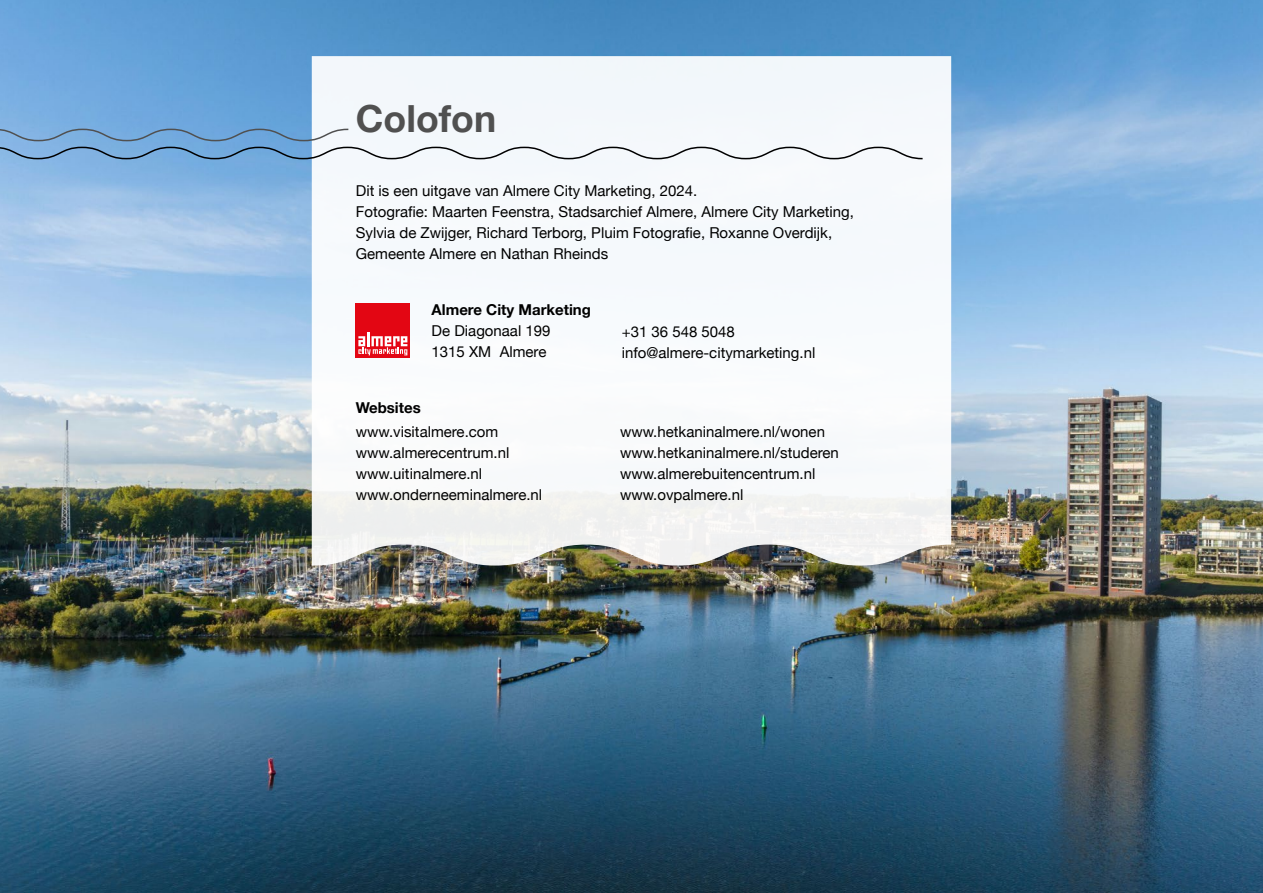
<style>
.page{position:relative;width:1263px;height:893px;background:#fff}
.page>*{position:absolute;margin:0;border:0;box-sizing:border-box;transform-origin:0 0}
.t1{font:700 37.35px "Helvetica Neue";color:#505050}
.t2{font:15px/21px "Helvetica Neue";color:#000}
.t3{font:700 15px "Helvetica Neue";color:#000}
</style>
<div class="page">
<img style="left:0;top:0;width:1263px;height:893px">
<svg style="left:312px;top:56px;width:639px;height:510px;fill:#f6f9fc"></svg>
<div style="left:356px;top:304px;width:54px;height:54px;background:#e30613"></div>
<hr style="left:367px;top:332px;width:3px;height:14px;background:#fff">
<svg style="left:358px;top:336px;width:49px;height:19px"></svg>
<svg style="left:0;top:128px;width:924px;height:32px"></svg>
<p class="t1" style="left:356px;top:89px;width:142px">Colofon</p>
<p class="t2" style="left:356px;top:181px;width:343px">Dit is een uitgave van Almere City Marketing, 2024.</p>
<p class="t2" style="left:356px;top:202px;width:500px">Fotografie: Maarten Feenstra, Stadsarchief Almere, Almere City Marketing,<br>Sylvia de Zwijger, Richard Terborg, Pluim Fotografie, Roxanne Overdijk,<br>Gemeente Almere en Nathan Rheinds</p>
<p class="t3" style="left:432px;top:298px;width:161px">Almere City Marketing</p>
<p class="t2" style="left:432px;top:321px;width:120px">De Diagonaal 199</p>
<p class="t2" style="left:432px;top:342px;width:116px">1315 XM Almere</p>
<p class="t3" style="left:356px;top:395px;width:66px">Websites</p>
<p class="t2" style="left:356px;top:422px;width:144px">www.visitalmere.com</p>
<p class="t2" style="left:356px;top:443px;width:155px">www.almerecentrum.nl</p>
<p class="t2" style="left:356px;top:464px;width:128px">www.uitinalmere.nl</p>
<p class="t2" style="left:356px;top:485px;width:188px">www.onderneeminalmere.nl</p>
<p class="t2" style="left:622px;top:322px;width:115px">+31 36 548 5048</p>
<p class="t2" style="left:622px;top:343px;width:195px">info@almere-citymarketing.nl</p>
<p class="t2" style="left:620px;top:422px;width:206px">www.hetkaninalmere.nl/wonen</p>
<p class="t2" style="left:620px;top:443px;width:220px">www.hetkaninalmere.nl/studeren</p>
<p class="t2" style="left:620px;top:464px;width:197px">www.almerebuitencentrum.nl</p>
<p class="t2" style="left:620px;top:485px;width:125px">www.ovpalmere.nl</p>
</div>
